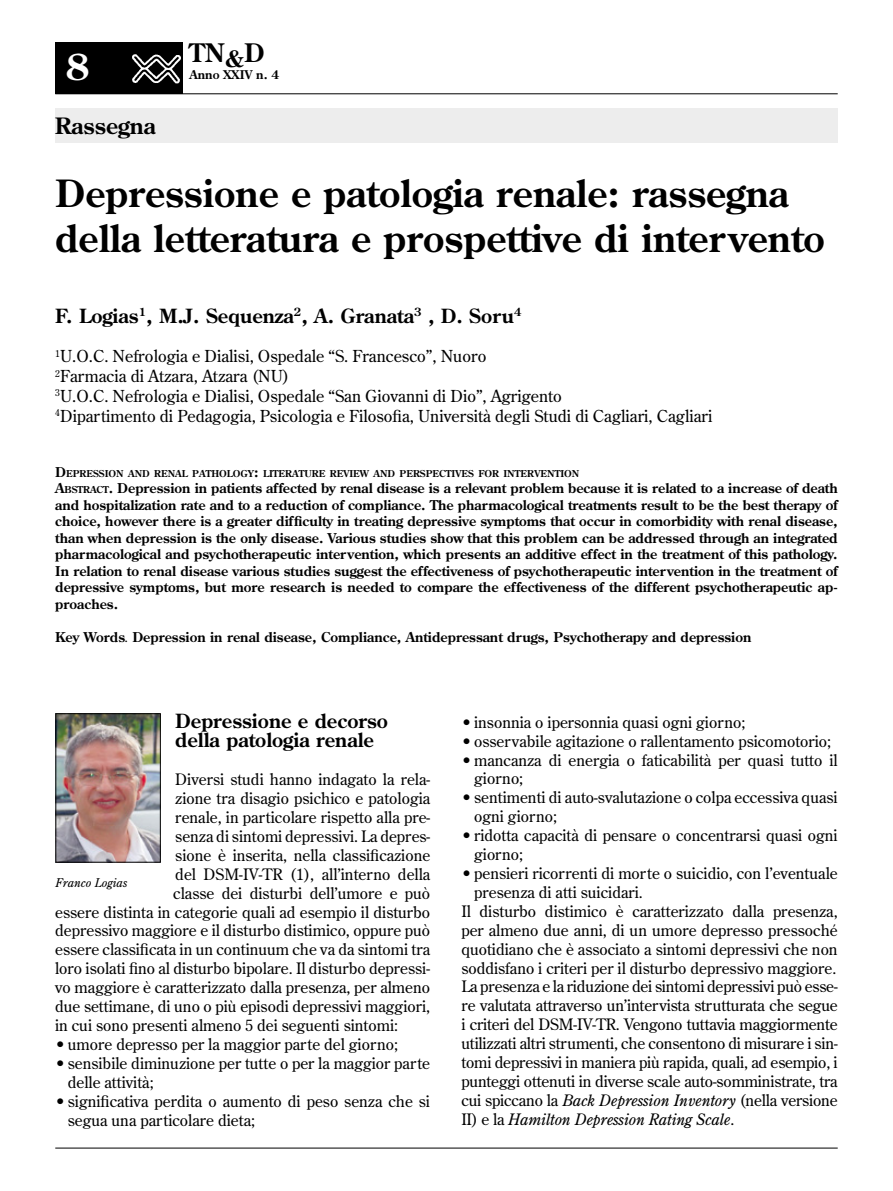
<style>
.page{position:relative;width:893px;height:1191px;background:#fff}
.page>*{position:absolute;margin:0;border:0;box-sizing:border-box;transform-origin:0 0}
.t1{font:700 37.5px/45px "Century Old Style Std";color:#000}
.t2{font:700 36px "Century Old Style Std";color:#fff}
.t3{font:700 25.5px "Century Old Style Std";color:#000}
.t4{font:700 22.5px "Century Old Style Std";color:#000}
.t5{font:700 19.5px/18.9px "Century Old Style Std";color:#000}
.t6{font:16.5px/19.8px "Century Old Style Std";color:#000}
.t7{font:15.75px/18.9px "Century Old Style Std";color:#000}
.t8{font:italic 15.75px "Century Old Style Std";letter-spacing:-.01em;color:#000}
.t9{font:700 13.5px/16.5px "Century Old Style Std";color:#000;text-align:justify}
.t10{font:italic 12px "Century Old Style Std";color:#000}
.t11{font:700 12px "Century Old Style Std";color:#000}
.t12{font:700 9.45px "Century Old Style Std";color:#000}
.s1{font-size:13.5px}
.s2{font-style:inherit}
.s3{font-size:9.45px}
.s4{font-weight:400;font-style:italic}
.s5{font-style:italic}
.s6{font-style:normal}
</style>
<div class="page">
<hr style="left:55px;top:93px;width:783px;height:1px;background:#000">
<div style="left:55px;top:43px;width:128px;height:51px;background:#000"></div>
<img style="left:132px;top:54px;width:49px;height:30px">
<hr style="left:55px;top:1147px;width:783px;height:1px;background:#000">
<div style="left:55px;top:108px;width:783px;height:34px;background:#ededed"></div>
<img style="left:58px;top:715px;width:101px;height:145px">
<div style="left:56px;top:713px;width:105px;height:149px;border:1px solid #000"></div>
<h2 class="t2" style="left:66px;top:44px;width:25px">8</h2>
<h3 class="t3" style="left:190px;top:36px;width:76px">TN<sub>&amp;</sub>D</h3>
<p class="t11" style="left:190px;top:67px;width:91px">Anno XXIV n. 4</p>
<h3 class="t4" style="left:55px;top:111px;width:102px">Rassegna</h3>
<h1 class="t1" style="left:55px;top:170px;width:771px">Depressione e patologia renale: rassegna della letteratura e prospettive di intervento</h1>
<p class="t5" style="left:55px;top:306px;width:468px">F. Logias<sup>1</sup>, M.J. Sequenza<sup>2</sup>, A. Granata<sup>3</sup> , D. Soru<sup>4</sup></p>
<p class="t6" style="left:55px;top:346px;width:659px"><sup>1</sup>U.O.C. Nefrologia e Dialisi, Ospedale “S. Francesco”, Nuoro<br><sup>2</sup>Farmacia di Atzara, Atzara (NU)<br><sup>3</sup>U.O.C. Nefrologia e Dialisi, Ospedale “San Giovanni di Dio”, Agrigento<br><sup>4</sup>Dipartimento di Pedagogia, Psicologia e Filosofia, Università degli Studi di Cagliari, Cagliari</p>
<p class="t12" style="left:55px;top:467px;width:526px"><span class="s1">D</span>EPRESSION AND RENAL PATHOLOGY<span class="s1">:</span> LITERATURE REVIEW AND PERSPECTIVES FOR INTERVENTION</p>
<p class="t9" style="left:55px;top:480px;width:784px"><span class="s2">A</span><span class="s3">BSTRACT</span>. Depression in patients affected by renal disease is a relevant problem because it is related to a increase of death and hospitalization rate and to a reduction of compliance. The pharmacological treatments result to be the best therapy of choice, however there is a greater difficulty in treating depressive symptoms that occur in comorbidity with renal disease, than when depression is the only disease. Various studies show that this problem can be addressed through an integrated pharmacological and psychotherapeutic intervention, which presents an additive effect in the treatment of this pathology.<br>In relation to renal disease various studies suggest the effectiveness of psychotherapeutic intervention in the treatment of depressive symptoms, but more research is needed to compare the effectiveness of the different psychotherapeutic ap&shy;proaches.</p>
<p class="t9" style="left:55px;top:628px;width:698px">Key Words<span class="s4">.</span> Depression in renal disease, Compliance, Antidepressant drugs, Psychotherapy and depression</p>
<p class="t5" style="left:175px;top:711px;width:214px">Depressione e decorso della patologia renale</p>
<p class="t7" style="left:175px;top:770px;width:257px">Diversi studi hanno indagato la rela-</p>
<p class="t7" style="left:175px;top:788px;width:257px">zione tra disagio psichico e patologia</p>
<p class="t7" style="left:175px;top:807px;width:257px">renale, in particolare rispetto alla pre-</p>
<p class="t7" style="left:175px;top:826px;width:257px">senza di sintomi depressivi. La depres-</p>
<p class="t7" style="left:175px;top:845px;width:257px">sione è inserita, nella classificazione</p>
<p class="t7" style="left:175px;top:864px;width:256px">del DSM-IV-TR (1), all’interno della</p>
<p class="t7" style="left:173px;top:883px;width:258px">classe dei disturbi dell’umore e può</p>
<p class="t7" style="left:55px;top:902px;width:376px">essere distinta in categorie quali ad esempio il disturbo</p>
<p class="t7" style="left:55px;top:921px;width:377px">depressivo maggiore e il disturbo distimico, oppure può</p>
<p class="t7" style="left:55px;top:940px;width:376px">essere classificata in un continuum che va da sintomi tra</p>
<p class="t7" style="left:55px;top:959px;width:376px">loro isolati fino al disturbo bipolare. Il disturbo depressi-</p>
<p class="t7" style="left:55px;top:977px;width:376px">vo maggiore è caratterizzato dalla presenza, per almeno</p>
<p class="t7" style="left:55px;top:996px;width:376px">due settimane, di uno o più episodi depressivi maggiori,</p>
<p class="t7" style="left:55px;top:1015px;width:345px">in cui sono presenti almeno 5 dei seguenti sintomi:</p>
<p class="t7" style="left:55px;top:1034px;width:344px">• umore depresso per la maggior parte del giorno;</p>
<p class="t7" style="left:68px;top:1053px;width:364px;text-indent:-13px">• sensibile diminuzione per tutte o per la maggior parte delle attività;</p>
<p class="t7" style="left:68px;top:1091px;width:364px;text-indent:-13px">• significativa perdita o aumento di peso senza che si segua una particolare dieta;</p>
<p class="t10" style="left:56px;top:874px;width:73px">Franco Logias</p>
<p class="t7" style="left:461px;top:712px;width:285px">• insonnia o ipersonnia quasi ogni giorno;</p>
<p class="t7" style="left:461px;top:731px;width:371px">• osservabile agitazione o rallentamento psicomotorio;</p>
<p class="t7" style="left:474px;top:750px;width:365px;text-indent:-13px">• mancanza di energia o faticabilità per quasi tutto il giorno;</p>
<p class="t7" style="left:474px;top:788px;width:365px;text-indent:-13px">• sentimenti di auto-svalutazione o colpa eccessiva quasi ogni giorno;</p>
<p class="t7" style="left:474px;top:825px;width:365px;text-indent:-13px">• ridotta capacità di pensare o concentrarsi quasi ogni giorno;</p>
<p class="t7" style="left:461px;top:863px;width:378px">• pensieri ricorrenti di morte o suicidio, con l’eventuale</p>
<p class="t7" style="left:474px;top:882px;width:170px">presenza di atti suicidari.</p>
<p class="t7" style="left:461px;top:901px;width:378px">Il disturbo distimico è caratterizzato dalla presenza,</p>
<p class="t7" style="left:461px;top:920px;width:378px">per almeno due anni, di un umore depresso pressoché</p>
<p class="t7" style="left:461px;top:939px;width:378px">quotidiano che è associato a sintomi depressivi che non</p>
<p class="t7" style="left:461px;top:958px;width:377px">soddisfano i criteri per il disturbo depressivo maggiore.</p>
<p class="t7" style="left:461px;top:977px;width:378px">La presenza e la riduzione dei sintomi depressivi può esse-</p>
<p class="t7" style="left:461px;top:996px;width:378px">re valutata attraverso un’intervista strutturata che segue</p>
<p class="t7" style="left:461px;top:1014px;width:378px">i criteri del DSM-IV-TR. Vengono tuttavia maggiormente</p>
<p class="t7" style="left:461px;top:1033px;width:378px">utilizzati altri strumenti, che consentono di misurare i sin-</p>
<p class="t7" style="left:461px;top:1052px;width:378px">tomi depressivi in maniera più rapida, quali, ad esempio, i</p>
<p class="t7" style="left:461px;top:1071px;width:378px">punteggi ottenuti in diverse scale auto-somministrate, tra</p>
<p class="t7" style="left:461px;top:1090px;width:378px">cui spiccano la <span class="s5">Back Depression Inventory</span> (nella versione</p>
<p class="t8" style="left:461px;top:1109px;width:274px"><span class="s6">II) e la</span> Hamilton Depression Rating Scale<span class="s6">.</span></p>
</div>
